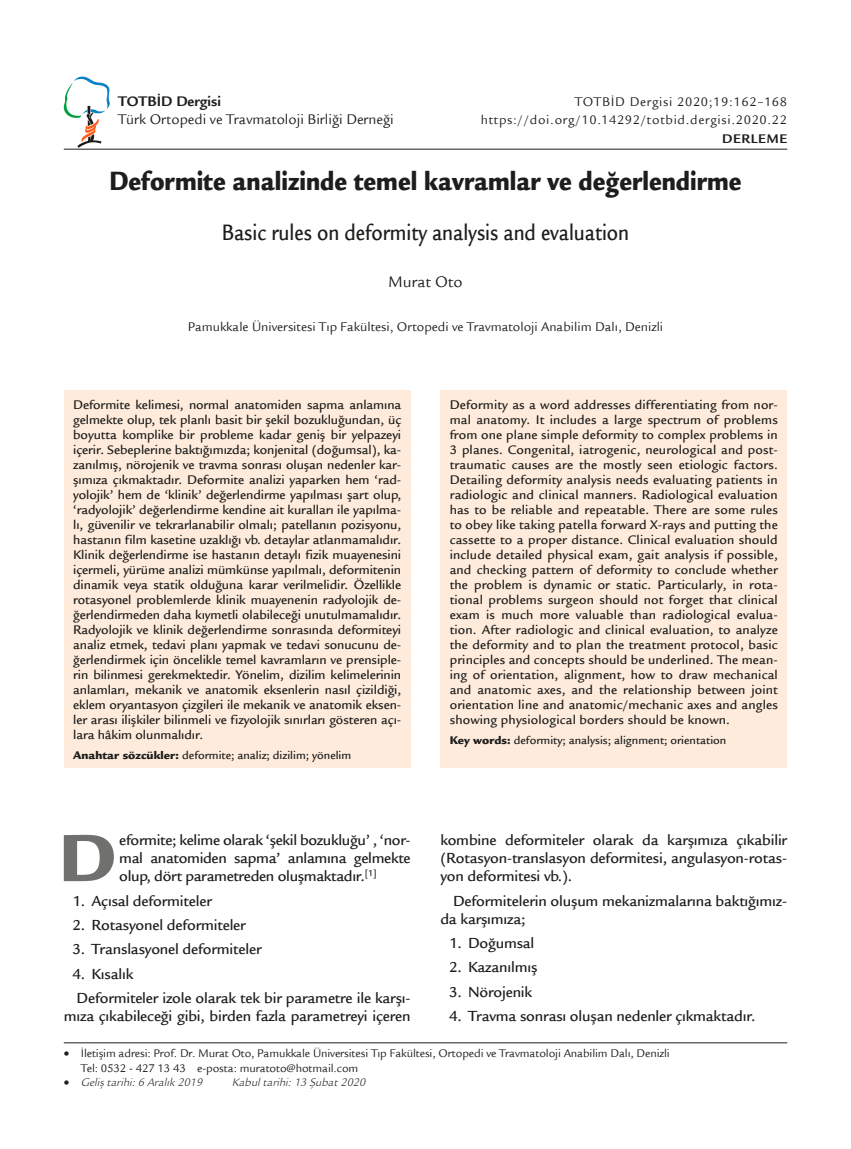
<style>
.page{position:relative;width:851px;height:1149px;background:#fff}
.page>*{position:absolute;margin:0;border:0;box-sizing:border-box;transform-origin:0 0}
.t1{font:900 72.6px "Legacy Sans Std";color:#70706f}
.t2{font:900 28.5px "Legacy Sans Std";color:#1d1d1b;scale:.85 1}
.t3{font:500 24px "Legacy Sans Std";color:#1d1d1b;scale:.85 1}
.t4{font:16.5px "Legacy Sans Std";color:#1d1d1b}
.t5{font:500 15.75px/18px "Legacy Sans Std";letter-spacing:-.01em;color:#1d1d1b;text-align:justify}
.t6{font:15px "Legacy Sans Std";color:#1d1d1b}
.t7{font:700 15px "Legacy Sans Std";color:#1d1d1b}
.t8{font:500 13.5px/15px "Legacy Sans Std";letter-spacing:.005em;color:#1d1d1b;text-align:justify}
.t9{font:13.5px "Legacy Sans Std";color:#1d1d1b}
.t10{font:13.5px/18.5px "Legacy Sans Std";letter-spacing:.05em;color:#1d1d1b;text-align:right}
.t11{font:700 13.5px "Legacy Sans Std";letter-spacing:.05em;color:#1d1d1b}
.t12{font:12px/14.4px "Legacy Sans Std";letter-spacing:-.01em;color:#1d1d1b}
.t13{font:500 12px "Legacy Sans Std";color:#1d1d1b}
.t14{font:italic 12px "ITC Legacy Sans Std";color:#1d1d1b}
.s1{font-weight:900}
</style>
<div class="page">
<hr style="left:64px;top:149px;width:723px;height:1px;background:#1d1d1b">
<hr style="left:64px;top:1042px;width:723px;height:1px;background:#1d1d1b">
<svg style="left:64px;top:77px;width:46px;height:70px"></svg>
<div style="left:64px;top:390px;width:346px;height:378px;background:#feebdc"></div>
<div style="left:440px;top:390px;width:347px;height:378px;background:#feebdc"></div>
<p class="t7" style="left:118px;top:93px;width:104px">TOTBİD Dergisi</p>
<p class="t6" style="left:118px;top:111px;width:277px">Türk Ortopedi ve Travmatoloji Birliği Derneği</p>
<p class="t10" style="left:480px;top:92px;width:308px">TOTBİD Dergisi 2020;19:162–168 https://doi.org/10.14292/totbid.dergisi.2020.22</p>
<p class="t11" style="left:722px;top:131px;width:67px">DERLEME</p>
<h2 class="t2" style="left:109px;top:164px;width:745px">Deformite analizinde temel kavramlar ve değerlendirme</h2>
<h3 class="t3" style="left:222px;top:219px;width:481px">Basic rules on deformity analysis and evaluation</h3>
<p class="t4" style="left:388px;top:272px;width:76px">Murat Oto</p>
<p class="t9" style="left:188px;top:319px;width:477px">Pamukkale Üniversitesi Tıp Fakültesi, Ortopedi ve Travmatoloji Anabilim Dalı, Denizli</p>
<p class="t8" style="left:73px;top:397px;width:329px">Deformite kelimesi, normal anatomiden sapma anlamına gelmekte olup, tek planlı basit bir şekil bozukluğundan, üç boyutta komplike bir probleme kadar geniş bir yelpazeyi içerir. Sebeplerine baktığımızda; konjenital (doğumsal), ka&shy;zanılmış, nörojenik ve travma sonrası oluşan nedenler kar&shy;şımıza çıkmaktadır. Deformite analizi yaparken hem ‘rad&shy;yolojik’ hem de ‘klinik’ değerlendirme yapılması şart olup, ‘radyolojik’ değerlendirme kendine ait kuralları ile yapılma&shy;lı, güvenilir ve tekrarlanabilir olmalı; patellanın pozisyonu, hastanın film kasetine uzaklığı vb. detaylar atlanmamalıdır.<br>Klinik değerlendirme ise hastanın detaylı fizik muayenesini içermeli, yürüme analizi mümkünse yapılmalı, deformitenin dinamik veya statik olduğuna karar verilmelidir. Özellikle rotasyonel problemlerde klinik muayenenin radyolojik de&shy;ğerlendirmeden daha kıymetli olabileceği unutulmamalıdır.<br>Radyolojik ve klinik değerlendirme sonrasında deformiteyi analiz etmek, tedavi planı yapmak ve tedavi sonucunu de&shy;ğerlendirmek için öncelikle temel kavramların ve prensiple&shy;rin bilinmesi gerekmektedir. Yönelim, dizilim kelimelerinin anlamları, mekanik ve anatomik eksenlerin nasıl çizildiği, eklem oryantasyon çizgileri ile mekanik ve anatomik eksen&shy;ler arası ilişkiler bilinmeli ve fizyolojik sınırları gösteren açı&shy;lara hâkim olunmalıdır.</p>
<p class="t13" style="left:73px;top:748px;width:279px"><span class="s1">Anahtar sözcükler:</span> deformite; analiz; dizilim; yönelim</p>
<h1 class="t1" style="left:59px;top:814px;width:59px">D</h1>
<p class="t5" style="left:119px;top:831px;width:293px">eformite; kelime olarak ‘şekil bozukluğu’ , ‘nor&shy;mal anatomiden sapma’ anlamına gelmekte olup, dört parametreden oluşmaktadır.<sup>[1]</sup></p>
<p class="t5" style="left:73px;top:891px;width:140px">1. Açısal deformiteler</p>
<p class="t5" style="left:72px;top:915px;width:175px">2. Rotasyonel deformiteler</p>
<p class="t5" style="left:72px;top:940px;width:191px">3. Translasyonel deformiteler</p>
<p class="t5" style="left:72px;top:961px;width:339px;line-height:24.5px">4. Kısalık<br>Deformiteler izole olarak tek bir parametre ile karşı-</p>
<p class="t5" style="left:64px;top:1007px;width:348px">mıza çıkabileceği gibi, birden fazla parametreyi içeren</p>
<p class="t8" style="left:449px;top:397px;width:329px">Deformity as a word addresses differentiating from nor&shy;mal anatomy. It includes a large spectrum of problems from one plane simple deformity to complex problems in 3 planes. Congenital, iatrogenic, neurological and post&shy;traumatic causes are the mostly seen etiologic factors.<br>Detailing deformity analysis needs evaluating patients in radiologic and clinical manners. Radiological evaluation has to be reliable and repeatable. There are some rules to obey like taking patella forward X-rays and putting the cassette to a proper distance. Clinical evaluation should include detailed physical exam, gait analysis if possible, and checking pattern of deformity to conclude whether the problem is dynamic or static. Particularly, in rota&shy;tional problems surgeon should not forget that clinical exam is much more valuable than radiological evalua&shy;tion. After radiologic and clinical evaluation, to analyze the deformity and to plan the treatment protocol, basic principles and concepts should be underlined. The mean&shy;ing of orientation, alignment, how to draw mechanical and anatomic axes, and the relationship between joint orientation line and anatomic/mechanic axes and angles showing physiological borders should be known.</p>
<p class="t13" style="left:449px;top:733px;width:278px"><span class="s1">Key words:</span> deformity; analysis; alignment; orientation</p>
<p class="t5" style="left:440px;top:831px;width:348px">kombine deformiteler olarak da karşımıza çıkabilir (Rotasyon-translasyon deformitesi, angulasyon-rotas&shy;yon deformitesi vb.).</p>
<p class="t5" style="left:440px;top:891px;width:348px;text-indent:13px">Deformitelerin oluşum mekanizmalarına baktığımız&shy;da karşımıza;</p>
<p class="t5" style="left:449px;top:933px;width:86px">1. Doğumsal</p>
<p class="t5" style="left:449px;top:958px;width:90px">2. Kazanılmış</p>
<p class="t5" style="left:449px;top:982px;width:85px">3. Nörojenik</p>
<p class="t5" style="left:449px;top:1007px;width:308px">4. Travma sonrası oluşan nedenler çıkmaktadır.</p>
<p class="t12" style="left:81px;top:1046px;width:590px;text-indent:-17px">• İletişim adresi: Prof. Dr. Murat Oto, Pamukkale Üniversitesi Tıp Fakültesi, Ortopedi ve Travmatoloji Anabilim Dalı, Denizli<br>Tel: 0532 - 427 13 43 e-posta: muratoto@hotmail.com</p>
<p class="t14" style="left:64px;top:1075px;width:140px">• Geliş tarihi: 6 Aralık 2019</p>
<p class="t14" style="left:232px;top:1075px;width:135px">Kabul tarihi: 13 Şubat 2020</p>
</div>
